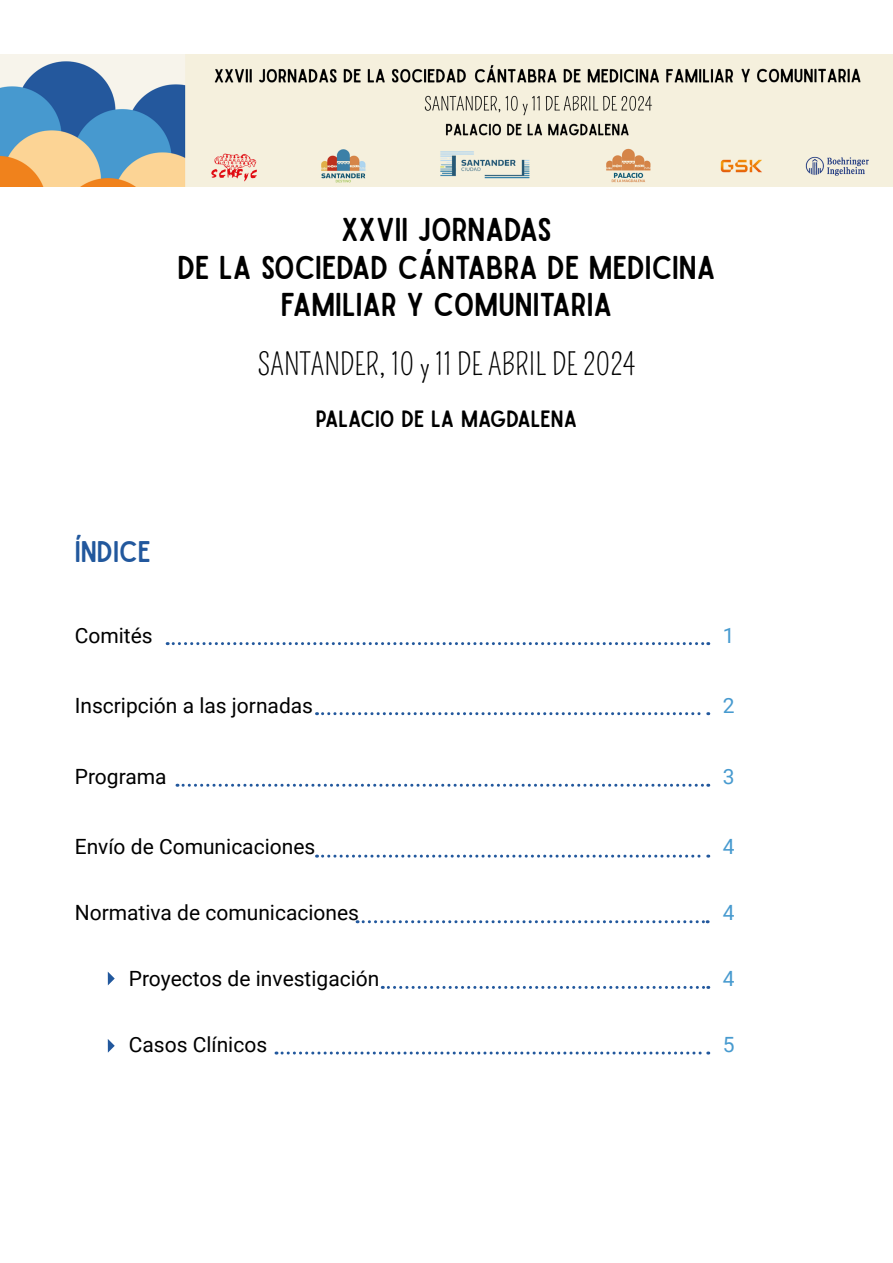
<style>
.page{position:relative;width:893px;height:1263px;background:#fff}
.page>*{position:absolute;margin:0;border:0;box-sizing:border-box;transform-origin:0 0}
.t1{font:31.5px/37.8px "Sailors";color:#000;text-align:center}
.t2{font:30px "Pompiere";color:#000}
.t3{font:28.5px "Sailors";color:#22589d}
.t4{font:22.5px "Sailors";color:#000}
.t5{font:21px "Roboto";color:#000}
.t6{font:21px "Roboto";color:#479acf}
</style>
<div class="page">
<svg style="left:167px;top:642px;width:542px;height:3px"></svg>
<svg style="left:323px;top:712px;width:386px;height:3px"></svg>
<svg style="left:357px;top:920px;width:351px;height:3px"></svg>
<svg style="left:382px;top:986px;width:327px;height:3px"></svg>
<svg style="left:177px;top:784px;width:532px;height:3px"></svg>
<svg style="left:276px;top:1051px;width:433px;height:3px"></svg>
<svg style="left:323px;top:855px;width:386px;height:3px"></svg>
<svg style="left:108px;top:972px;width:7px;height:13px"></svg>
<svg style="left:108px;top:1039px;width:7px;height:14px"></svg>
<img style="left:0;top:54px;width:893px;height:132px">
<h1 class="t1" style="left:177px;top:209px;width:539px">XXVII JORNADAS<br>DE LA SOCIEDAD CÁNTABRA DE MEDICINA<br>FAMILIAR Y COMUNITARIA</h1>
<h2 class="t2" style="left:258px;top:347px;width:379px">SANTANDER, 10 y 11 DE ABRIL DE 2024</h2>
<p class="t4" style="left:316px;top:406px;width:263px">PALACIO DE LA MAGDALENA</p>
<h3 class="t3" style="left:75px;top:535px;width:78px">ÍNDICE</h3>
<p class="t5" style="left:75px;top:621px;width:79px">Comités</p>
<p class="t6" style="left:723px;top:621px;width:13px">1</p>
<p class="t5" style="left:75px;top:691px;width:240px">Inscripción a las jornadas</p>
<p class="t6" style="left:723px;top:691px;width:13px">2</p>
<p class="t5" style="left:75px;top:762px;width:93px">Programa</p>
<p class="t6" style="left:723px;top:762px;width:13px">3</p>
<p class="t5" style="left:75px;top:832px;width:242px">Envío de Comunicaciones</p>
<p class="t6" style="left:723px;top:832px;width:13px">4</p>
<p class="t5" style="left:75px;top:898px;width:286px">Normativa de comunicaciones</p>
<p class="t6" style="left:723px;top:898px;width:13px">4</p>
<p class="t5" style="left:129px;top:964px;width:252px">Proyectos de investigación</p>
<p class="t6" style="left:723px;top:964px;width:13px">4</p>
<p class="t5" style="left:129px;top:1030px;width:140px">Casos Clínicos</p>
<p class="t6" style="left:723px;top:1030px;width:13px">5</p>
</div>
